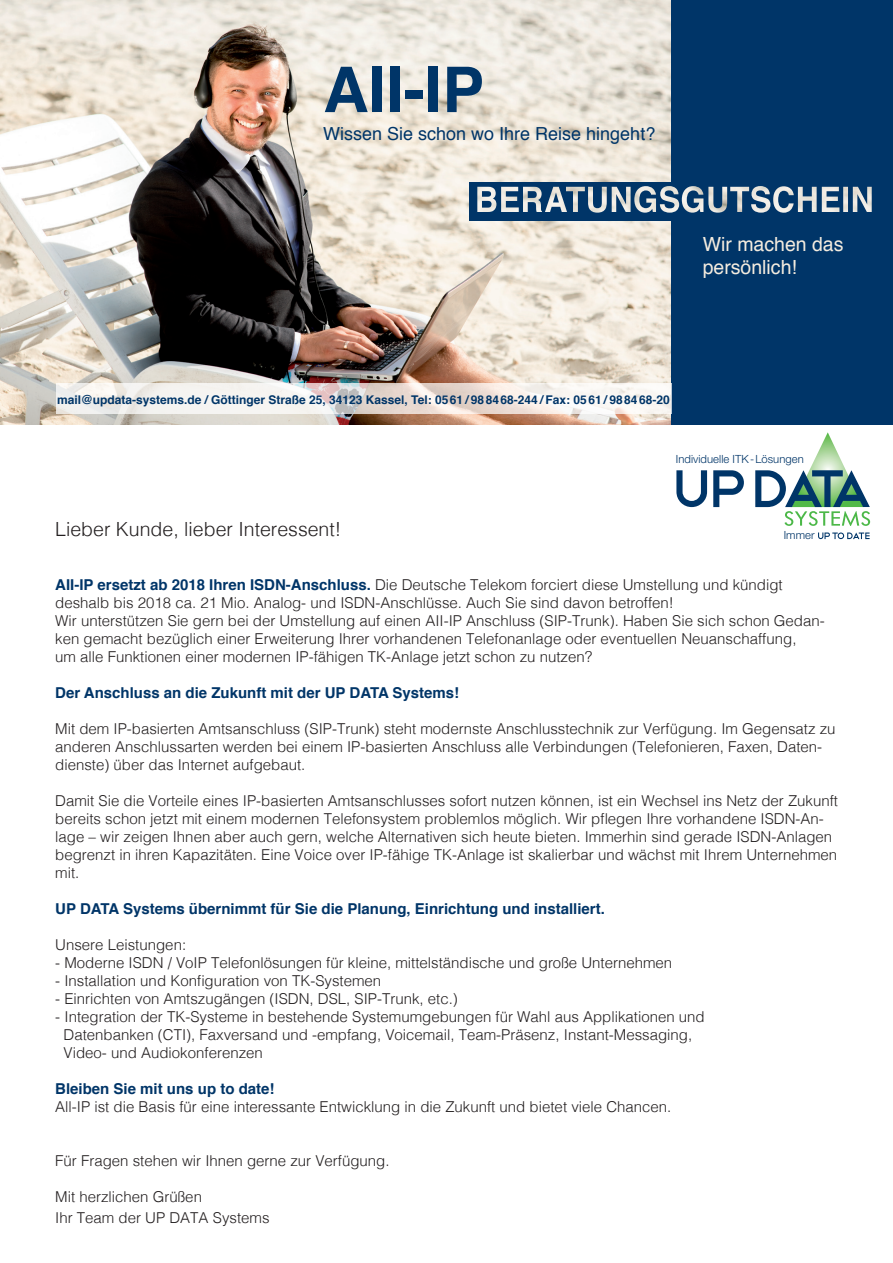
<style>
.page{position:relative;width:893px;height:1263px;background:#fff}
.page>*{position:absolute;margin:0;border:0;box-sizing:border-box;transform-origin:0 0}
.t1{font:700 63px "Helvetica";color:#003568}
.t2{font:300 19.5px "Helvetica";color:#231f20}
.t3{font:19.5px/23.4px "Helvetica";color:#f4ecdf}
.t4{font:18px "Helvetica";color:#003568}
.t5{font:300 15px/18px "Helvetica";color:#231f20}
.t6{font:700 15px "Helvetica";color:#003568}
.t7{font:700 12px "Helvetica";color:#003568}
.t8{font:300 11.25px "Helvetica Neue";letter-spacing:.005em;color:#003568}
.s1{font-weight:700;color:#003568}
</style>
<div class="page">
<img style="left:0;top:0;width:672px;height:425px">
<div style="left:672px;top:0;width:221px;height:425px;background:#003568"></div>
<svg style="left:470px;top:182px;width:384px;height:38px;fill:#003568"></svg>
<img style="left:634px;top:186px;width:160px;height:27px">
<svg style="left:676px;top:470px;width:31px;height:37px"></svg>
<svg style="left:713px;top:470px;width:31px;height:37px"></svg>
<svg style="left:755px;top:432px;width:115px;height:94px"></svg>
<svg style="left:818px;top:532px;width:52px;height:7px"></svg>
<svg style="left:56px;top:383px;width:616px;height:31px;fill:#f5f2ef"></svg>
<h1 class="t1" style="left:323px;top:39px;width:163px">AII-IP</h1>
<p class="t4" style="left:323px;top:120px;width:334px">Wissen Sie schon wo Ihre Reise hingeht?</p>
<h2 class="t3" style="left:703px;top:233px;width:142px">Wir machen das persönlich!</h2>
<p class="t7" style="left:57px;top:390px;width:614px">mail@updata-systems.de / Göttinger Straße 25, 34123 Kassel, Tel: 0561 / 988468-244 / Fax: 0561 / 988468-20</p>
<h2 class="t2" style="left:55px;top:512px;width:288px">Lieber Kunde, lieber Interessent!</h2>
<p class="t8" style="left:676px;top:452px;width:129px">Individuelle ITK - Lösungen</p>
<p class="t8" style="left:784px;top:528px;width:32px">Immer</p>
<p class="t5" style="left:55px;top:574px;width:771px"><span class="s1">AII-IP ersetzt ab 2018 Ihren ISDN-Anschluss.</span> Die Deutsche Telekom forciert diese Umstellung und kündigt deshalb bis 2018 ca. 21 Mio. Analog- und ISDN-Anschlüsse. Auch Sie sind davon betroffen!<br>Wir unterstützen Sie gern bei der Umstellung auf einen AII-IP Anschluss (SIP-Trunk). Haben Sie sich schon Gedan&shy;ken gemacht bezüglich einer Erweiterung Ihrer vorhandenen Telefonanlage oder eventuellen Neuanschaffung,<br>um alle Funktionen einer modernen IP-fähigen TK-Anlage jetzt schon zu nutzen?</p>
<p class="t6" style="left:55px;top:680px;width:405px">Der Anschluss an die Zukunft mit der UP DATA Systems!</p>
<p class="t5" style="left:55px;top:718px;width:782px">Mit dem IP-basierten Amtsanschluss (SIP-Trunk) steht modernste Anschlusstechnik zur Verfügung. Im Gegensatz zu anderen Anschlussarten werden bei einem IP-basierten Anschluss alle Verbindungen (Telefonieren, Faxen, Daten&shy;dienste) über das Internet aufgebaut.</p>
<p class="t5" style="left:55px;top:790px;width:784px">Damit Sie die Vorteile eines IP-basierten Amtsanschlusses sofort nutzen können, ist ein Wechsel ins Netz der Zukunft bereits schon jetzt mit einem modernen Telefonsystem problemlos möglich. Wir pflegen Ihre vorhandene ISDN-An&shy;lage – wir zeigen Ihnen aber auch gern, welche Alternativen sich heute bieten. Immerhin sind gerade ISDN-Anlagen begrenzt in ihren Kapazitäten. Eine Voice over IP-fähige TK-Anlage ist skalierbar und wächst mit Ihrem Unternehmen mit.</p>
<p class="t6" style="left:55px;top:896px;width:551px">UP DATA Systems übernimmt für Sie die Planung, Einrichtung und installiert.</p>
<p class="t5" style="left:55px;top:934px;width:132px">Unsere Leistungen:</p>
<p class="t5" style="left:55px;top:952px;width:618px">- Moderne ISDN / VoIP Telefonlösungen für kleine, mittelständische und große Unternehmen</p>
<p class="t5" style="left:55px;top:970px;width:327px">- Installation und Konfiguration von TK-Systemen</p>
<p class="t5" style="left:55px;top:988px;width:404px">- Einrichten von Amtszugängen (ISDN, DSL, SIP-Trunk, etc.)</p>
<p class="t5" style="left:64px;top:1006px;width:643px;text-indent:-8px">- Integration der TK-Systeme in bestehende Systemumgebungen für Wahl aus Applikationen und<br>Datenbanken (CTI), Faxversand und -empfang, Voicemail, Team-Präsenz, Instant-Messaging,<br>Video- und Audiokonferenzen</p>
<p class="t6" style="left:55px;top:1076px;width:221px">Bleiben Sie mit uns up to date!</p>
<p class="t5" style="left:55px;top:1096px;width:618px">All-IP ist die Basis für eine interessante Entwicklung in die Zukunft und bietet viele Chancen.</p>
<p class="t5" style="left:55px;top:1150px;width:336px">Für Fragen stehen wir Ihnen gerne zur Verfügung.</p>
<p class="t5" style="left:55px;top:1185px;width:216px;line-height:21px">Mit herzlichen Grüßen<br>Ihr Team der UP DATA Systems</p>
</div>
